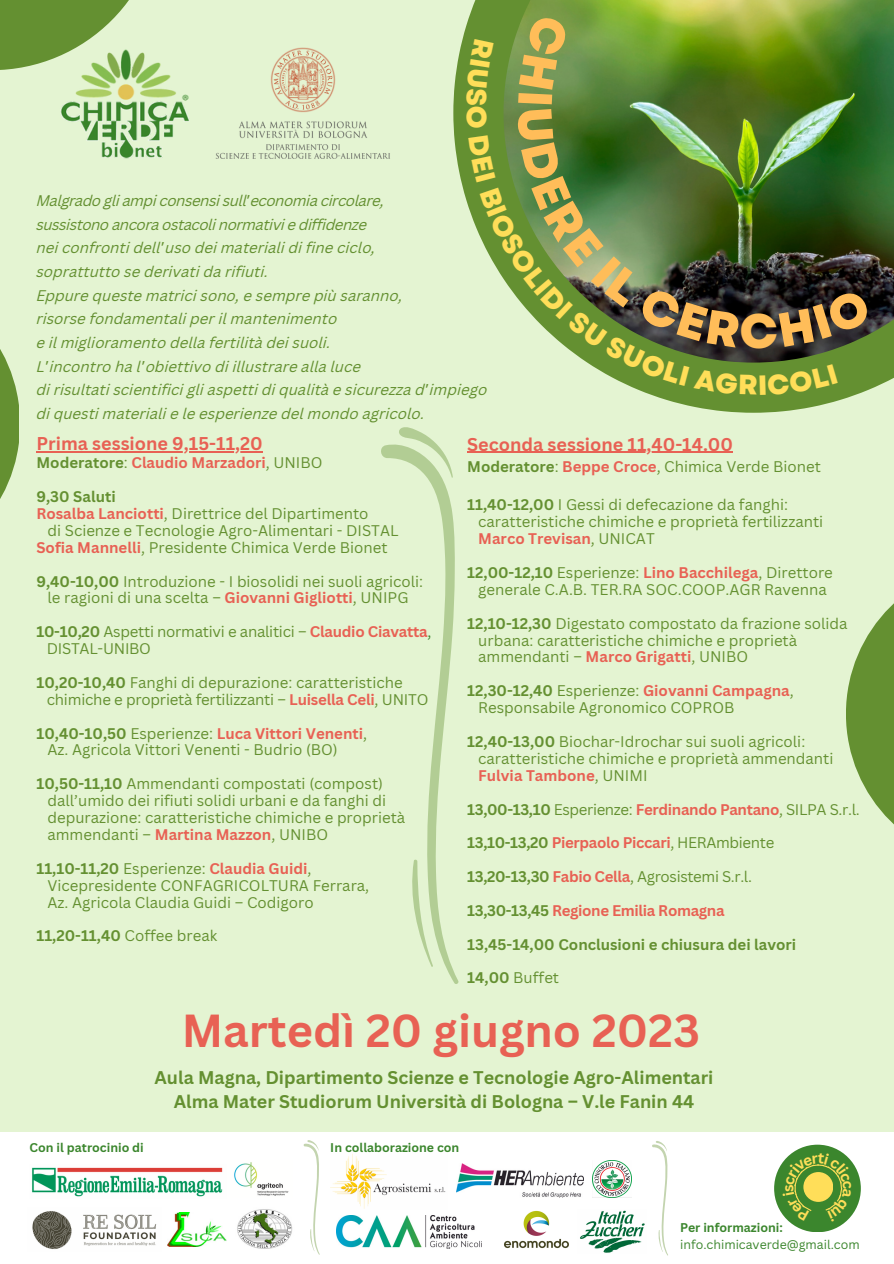
<style>
.page{position:relative;width:894px;height:1264px;background:#fff}
.page>*{position:absolute;margin:0;border:0;box-sizing:border-box;transform-origin:0 0}
.t1{font:700 45px "Canva Sans";color:#e86154}
.t2{font:700 18px "Canva Sans";color:#e86154}
.t3{font:700 17.85px/24.8px "Canva Sans";color:#649031;text-align:center}
.t4{font:700 15.15px "Canva Sans";color:#ffde59}
.t5{font:15px/17px "Canva Sans";color:#649031}
.t6{font:italic 15px/23.7px "Canva Sans";color:#649031}
.t7{font:15px "Canva Sans";letter-spacing:-.025em;color:#649031}
.t8{font:700 15px "Canva Sans";color:#649031}
.t9{font:700 15px "Canva Sans";letter-spacing:-.02em;color:#e86154}
.t10{font:700 15px "Canva Sans";color:#e86154}
.t11{font:700 12.3px "Canva Sans";color:#3b862d}
.t12{font:12.3px "Canva Sans";color:#3b862d}
.s1{font-family:"Noto Sans Gurmukhi";font-style:normal}
.s2{color:#649031}
.s3{font-weight:400;color:#649031}
.s4{font-weight:700;color:#e86154}
.s5{font-weight:700}
.s6{color:#3b862d}
.s7{font-weight:400}
</style>
<div class="page">
<div style="left:0;top:0;width:893px;height:1263px;background:#e4f4d2"></div>
<img style="left:215px;top:47px;width:175px;height:112px">
<hr style="left:467px;top:452px;width:265px;height:1px;background:#e86154">
<svg style="left:0;top:0;width:129px;height:70px;fill:#649031"></svg>
<svg style="left:846px;top:604px;width:47px;height:220px;fill:#649031"></svg>
<hr style="left:36px;top:451px;width:227px;height:1px;background:#e86154">
<svg style="left:453px;top:0;width:440px;height:413px"></svg>
<img style="left:503px;top:0;width:390px;height:362px">
<svg style="left:381px;top:427px;width:78px;height:557px"></svg>
<svg style="left:0;top:349px;width:19px;height:150px;fill:#649031"></svg>
<img style="left:57px;top:44px;width:132px;height:115px">
<div style="left:0;top:1131px;width:893px;height:132px;background:#fff"></div>
<div style="left:773px;top:1144px;width:87px;height:88px;background:#3b862d;border-radius:50%"></div>
<img style="left:456px;top:1163px;width:127px;height:34px">
<img style="left:32px;top:1211px;width:125px;height:39px">
<img style="left:330px;top:1154px;width:116px;height:55px">
<img style="left:237px;top:1209px;width:56px;height:40px">
<img style="left:167px;top:1212px;width:60px;height:34px">
<img style="left:504px;top:1210px;width:65px;height:39px">
<img style="left:337px;top:1215px;width:143px;height:33px">
<img style="left:592px;top:1160px;width:39px;height:37px">
<img style="left:580px;top:1210px;width:65px;height:43px">
<svg style="left:303px;top:1140px;width:17px;height:114px"></svg>
<svg style="left:652px;top:1141px;width:16px;height:114px"></svg>
<img style="left:32px;top:1167px;width:191px;height:30px">
<img style="left:234px;top:1162px;width:55px;height:34px">
<img style="left:466px;top:14px;width:406px;height:381px">
<svg style="left:782px;top:1152px;width:69px;height:69px"></svg>
<p class="t6" style="left:36px;top:190px;width:452px">Malgrado gli ampi consensi sull<span class="s1">’</span>economia circolare,<br>sussistono ancora ostacoli normativi e diffidenze<br>nei confronti dell<span class="s1">’</span>uso dei materiali di fine ciclo,<br>soprattutto se derivati da rifiuti.<br>Eppure queste matrici sono, e sempre più saranno,<br>risorse fondamentali per il mantenimento<br>e il miglioramento della fertilità dei suoli.<br>L<span class="s1">’</span>incontro ha l<span class="s1">’</span>obiettivo di illustrare alla luce<br>di risultati scientifici gli aspetti di qualità e sicurezza d<span class="s1">’</span>impiego di questi materiali e le esperienze del mondo agricolo.</p>
<p class="t2" style="left:36px;top:431px;width:228px">Prima sessione 9,15-11,20</p>
<p class="t10" style="left:36px;top:452px;width:287px"><span class="s2">Moderatore</span><span class="s3">:</span> Claudio Marzadori<span class="s3">, UNIBO</span></p>
<p class="t8" style="left:36px;top:486px;width:81px">9,30 Saluti</p>
<p class="t5" style="left:36px;top:504px;width:333px"><span class="s4">Rosalba Lanciotti</span>, Direttrice del Dipartimento</p>
<p class="t5" style="left:47px;top:521px;width:352px">di Scienze e Tecnologie Agro-Alimentari - DISTAL</p>
<p class="t5" style="left:36px;top:538px;width:352px"><span class="s4">Sofia Mannelli</span>, Presidente Chimica Verde Bionet</p>
<p class="t5" style="left:36px;top:572px;width:388px;text-align:center"><span class="s5">9,40-10,00</span> Introduzione - I biosolidi nei suoli agricoli: le ragioni di una scelta – <span class="s4">Giovanni Gigliotti</span>, UNIPG</p>
<p class="t5" style="left:47px;top:623px;width:386px;text-indent:-10px"><span class="s5">10-10,20</span> Aspetti normativi e analitici – <span class="s4">Claudio Ciavatta</span><span class="s6">,<br></span>DISTAL-UNIBO</p>
<p class="t5" style="left:47px;top:673px;width:383px;text-indent:-10px"><span class="s5">10,20-10,40</span> Fanghi di depurazione: caratteristiche chimiche e proprietà fertilizzanti – <span class="s4">Luisella Celi</span>, UNITO</p>
<p class="t5" style="left:47px;top:724px;width:321px;text-indent:-11px"><span class="s5">10,40-10,50</span> Esperienze: <span class="s4">Luca Vittori Venenti</span>,<br>Az. Agricola Vittori Venenti - Budrio (BO)</p>
<p class="t5" style="left:47px;top:775px;width:359px;text-indent:-11px"><span class="s5">10,50-11,10</span> Ammendanti compostati (compost) dall’umido dei rifiuti solidi urbani e da fanghi di depurazione: caratteristiche chimiche e proprietà ammendanti – <span class="s4">Martina Mazzon</span>, UNIBO</p>
<p class="t5" style="left:47px;top:859px;width:323px;text-indent:-11px"><span class="s5">11,10-11,20</span> Esperienze: <span class="s4">Claudia Guidi</span>,<br>Vicepresidente CONFAGRICOLTURA Ferrara,<br>Az. Agricola Claudia Guidi – Codigoro</p>
<p class="t8" style="left:36px;top:925px;width:182px">11,20-11,40 <span class="s7">Coffee break</span></p>
<p class="t2" style="left:467px;top:431px;width:267px">Seconda sessione 11,40-14.00</p>
<p class="t5" style="left:467px;top:458px;width:355px"><span class="s5">Moderatore</span>: <span class="s4">Beppe Croce</span>, Chimica Verde Bionet</p>
<p class="t5" style="left:478px;top:496px;width:346px;text-indent:-11px"><span class="s5">11,40-12,00</span> I Gessi di defecazione da fanghi: caratteristiche chimiche e proprietà fertilizzanti<br><span class="s4">Marco Trevisan</span>, UNICAT</p>
<p class="t5" style="left:467px;top:563px;width:367px;text-align:center"><span class="s5">12,00-12,10</span> Esperienze: <span class="s4">Lino Bacchilega</span>, Direttore generale C.A.B. TER.RA SOC.COOP.AGR Ravenna</p>
<p class="t5" style="left:478px;top:614px;width:370px;text-indent:-11px"><span class="s5">12,10-12,30</span> Digestato compostato da frazione solida urbana: caratteristiche chimiche e proprietà ammendanti – <span class="s4">Marco Grigatti</span>, UNIBO</p>
<p class="t5" style="left:478px;top:682px;width:317px;text-indent:-11px"><span class="s5">12,30-12,40</span> Esperienze: <span class="s4">Giovanni Campagna</span>,<br>Responsabile Agronomico COPROB</p>
<p class="t5" style="left:478px;top:732px;width:356px;text-indent:-11px"><span class="s5">12,40-13,00</span> Biochar-Idrochar sui suoli agricoli: caratteristiche chimiche e proprietà ammendanti<br><span class="s4">Fulvia Tambone</span>, UNIMI</p>
<p class="t7" style="left:467px;top:798px;width:394px"><span class="s5">13,00-13,10</span> Esperienze: <span class="s4">Ferdinando Pantano</span>, SILPA S.r.l.</p>
<p class="t9" style="left:467px;top:832px;width:308px"><span class="s2">13,10-13,20</span> Pierpaolo Piccari<span class="s3">, HERAmbiente</span></p>
<p class="t7" style="left:467px;top:866px;width:286px"><span class="s5">13,20-13,30</span> <span class="s4">Fabio Cella</span>, Agrosistemi S.r.l.</p>
<p class="t9" style="left:467px;top:899px;width:259px"><span class="s2">13,30-13,45</span> Regione Emilia Romagna</p>
<p class="t8" style="left:467px;top:933px;width:330px">13,45-14,00 Conclusioni e chiusura dei lavori</p>
<p class="t5" style="left:467px;top:969px;width:93px"><span class="s5">14,00</span> Buffet</p>
<h1 class="t1" style="left:182px;top:998px;width:519px">Martedì 20 giugno 2023</h1>
<p class="t3" style="left:154px;top:1064px;width:560px">Aula Magna, Dipartimento Scienze e Tecnologie Agro-Alimentari<br>Alma Mater Studiorum Università di Bologna – V.le Fanin 44</p>
<p class="t11" style="left:30px;top:1138px;width:116px">Con il patrocinio di</p>
<p class="t11" style="left:330px;top:1138px;width:130px">In collaborazione con</p>
<p class="t4" style="left:777px;top:1191px;width:9px;rotate:-90deg">s</p>
<p class="t11" style="left:680px;top:1219px;width:104px">Per informazioni:</p>
<p class="t12" style="left:680px;top:1235px;width:181px">info.chimicaverde@gmail.com</p>
</div>
